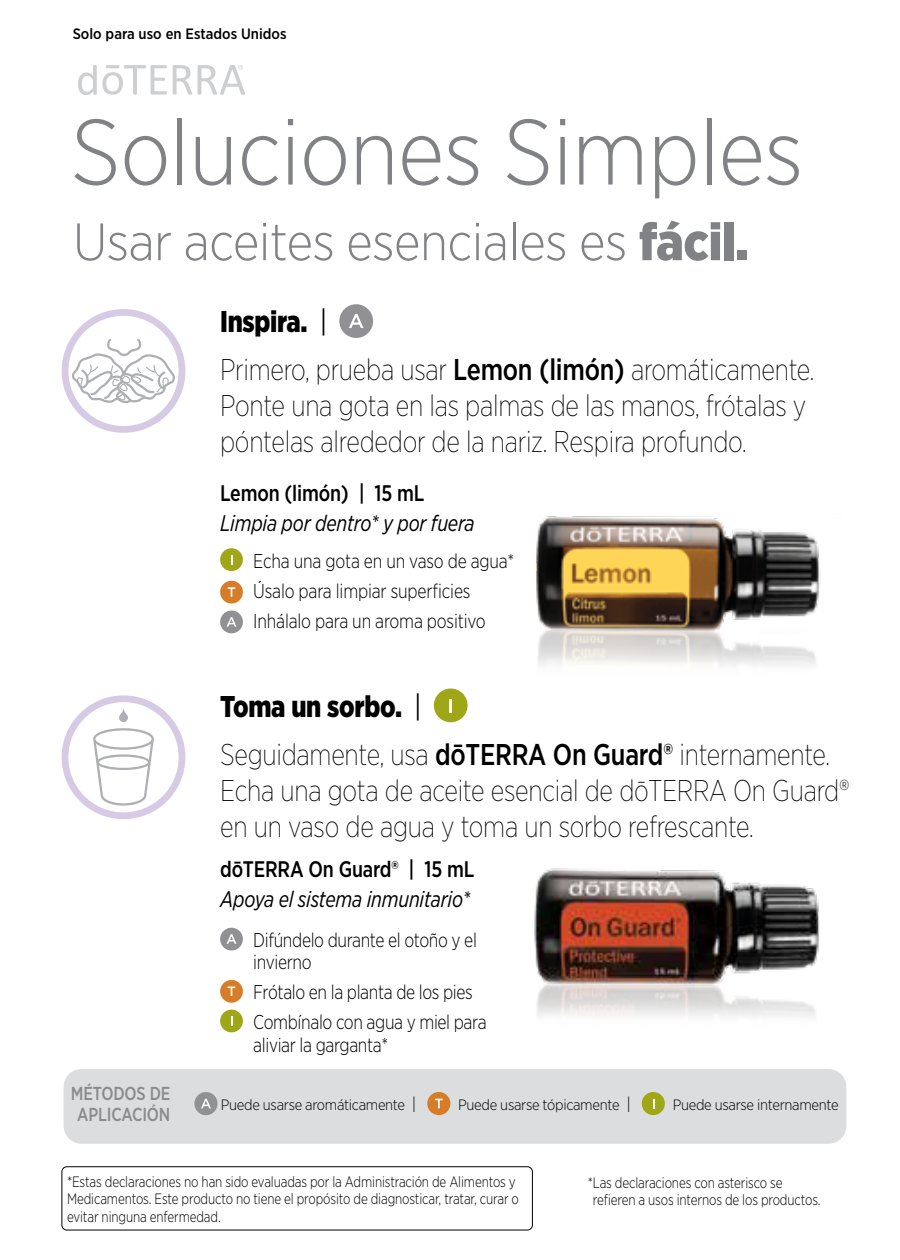
<style>
.page{position:relative;width:900px;height:1260px;background:#fff}
.page>*{position:absolute;margin:0;border:0;box-sizing:border-box;transform-origin:0 0}
.t1{font:300 92.5px "Gotham Narrow";letter-spacing:-.01em;color:#808285}
.t2{font:300 52.5px "Gotham Narrow";letter-spacing:-.01em;color:#808285}
.t3{font:200 30px/48px "Gotham Narrow";letter-spacing:-.01em;color:#000;scale:.9 1}
.t4{font:italic 22.5px "Gotham Narrow";letter-spacing:-.01em;color:#000;scale:.9 1}
.t5{font:500 22.5px "Gotham Narrow";letter-spacing:-.01em;color:#000;scale:.9 1}
.t6{font:300 20px/30px "Gotham Narrow";letter-spacing:-.02em;color:#000;scale:.9 1}
.t7{font:500 18.75px/20.5px "Gotham Narrow";letter-spacing:-.01em;color:#8a8b8c;text-align:center;scale:.9 1}
.t8{font:300 15px/17.5px "Gotham Narrow";letter-spacing:-.01em;color:#000;scale:.9 1}
.t9{font:300 15px "Gotham Narrow";letter-spacing:-.01em;color:#000}
.t10{font:500 15px "Gotham Narrow";color:#000}
.s1{font-weight:900}
.s2{font-weight:400}
.s3{font-weight:500}
.s4{font-size:17.25px}
</style>
<div class="page">
<div style="left:64px;top:1069px;width:782px;height:75px;background:#dcddde;border-radius:18px"></div>
<div style="left:194px;top:1092px;width:24px;height:23px;background:#919195;border-radius:50%"></div>
<svg style="left:201px;top:1099px;width:10px;height:9px"></svg>
<div style="left:427px;top:1092px;width:23px;height:23px;background:#d77d2a;border-radius:50%"></div>
<svg style="left:435px;top:1099px;width:8px;height:9px"></svg>
<div style="left:642px;top:1092px;width:23px;height:23px;background:#9fa617;border-radius:50%"></div>
<svg style="left:653px;top:1099px;width:2px;height:10px"></svg>
<div style="left:62px;top:1166px;width:471px;height:64px;border:1px solid #000;border-radius:5px"></div>
<img style="left:534px;top:868px;width:286px;height:149px">
<div style="left:62px;top:695px;width:123px;height:124px;border:7px solid #d7cae4;border-radius:50%"></div>
<svg style="left:93px;top:728px;width:61px;height:78px"></svg>
<svg style="left:119px;top:709px;width:9px;height:13px"></svg>
<div style="left:434px;top:689px;width:34px;height:33px;background:#9fa617;border-radius:50%"></div>
<svg style="left:450px;top:699px;width:2px;height:14px"></svg>
<div style="left:220px;top:928px;width:23px;height:22px;background:#919195;border-radius:50%"></div>
<svg style="left:227px;top:934px;width:9px;height:10px"></svg>
<div style="left:220px;top:980px;width:23px;height:23px;background:#d77d2a;border-radius:50%"></div>
<svg style="left:228px;top:987px;width:7px;height:9px"></svg>
<div style="left:220px;top:1010px;width:23px;height:22px;background:#9fa617;border-radius:50%"></div>
<div style="left:62px;top:309px;width:123px;height:124px;border:7px solid #d7cae4;border-radius:50%"></div>
<svg style="left:72px;top:339px;width:104px;height:64px"></svg>
<div style="left:339px;top:304px;width:34px;height:34px;background:#919195;border-radius:50%"></div>
<svg style="left:349px;top:314px;width:15px;height:14px"></svg>
<div style="left:220px;top:548px;width:23px;height:23px;background:#9fa617;border-radius:50%"></div>
<div style="left:220px;top:581px;width:23px;height:22px;background:#d77d2a;border-radius:50%"></div>
<svg style="left:228px;top:587px;width:7px;height:10px"></svg>
<div style="left:220px;top:611px;width:23px;height:22px;background:#919195;border-radius:50%"></div>
<svg style="left:227px;top:617px;width:9px;height:10px"></svg>
<img style="left:536px;top:516px;width:285px;height:149px">
<svg style="left:173px;top:65px;width:19px;height:30px"></svg>
<svg style="left:78px;top:65px;width:89px;height:30px"></svg>
<svg style="left:198px;top:65px;width:47px;height:30px"></svg>
<p class="t10" style="left:73px;top:24px;width:215px">Solo para uso en Estados Unidos</p>
<h1 class="t1" style="left:70px;top:95px;width:734px">Soluciones Simples</h1>
<h2 class="t2" style="left:73px;top:210px;width:678px">Usar aceites esenciales es <span class="s1">fácil.</span></h2>
<p class="t3" style="left:220px;top:297px;width:662px"><span class="s1">Inspira.</span> <span class="s2">|<br></span>Primero, prueba usar <span class="s3">Lemon (limón)</span> aromáticamente.</p>
<p class="t3" style="left:220px;top:387px;width:653px;line-height:36px">Ponte una gota en las palmas de las manos, frótalas y póntelas alrededor de la nariz. Respira profundo.</p>
<p class="t5" style="left:220px;top:479px;width:229px">Lemon (limón) | 15 mL</p>
<p class="t4" style="left:220px;top:509px;width:284px">Limpia por dentro* y por fuera</p>
<p class="t6" style="left:253px;top:545px;width:292px">Echa una gota en un vaso de agua*<br>Úsalo para limpiar superficies<br>Inhálalo para un aroma positivo</p>
<p class="t7" style="left:71px;top:1083px;width:112px">MÉTODOS DE<br>APLICACIÓN</p>
<p class="t3" style="left:220px;top:681px;width:679px"><span class="s1">Toma un sorbo.</span> <span class="s2">|<br></span>Seguidamente, usa <span class="s3">dōTERRA On Guard®</span> internamente.</p>
<p class="t3" style="left:220px;top:771px;width:701px;line-height:36px">Echa una gota de aceite esencial de dōTERRA On Guard® en un vaso de agua y toma un sorbo refrescante.</p>
<p class="t5" style="left:220px;top:854px;width:284px">dōTERRA On Guard® | 15 mL</p>
<p class="t4" style="left:220px;top:885px;width:280px">Apoya el sistema inmunitario*</p>
<p class="t6" style="left:253px;top:928px;width:250px;line-height:22.5px">Difúndelo durante el otoño y el invierno</p>
<p class="t6" style="left:253px;top:977px;width:261px">Frótalo en la planta de los pies<br>Combínalo con agua y miel para</p>
<p class="t6" style="left:253px;top:1029px;width:152px">aliviar la garganta*</p>
<p class="t9" style="left:221px;top:1096px;width:197px">Puede usarse aromáticamente <span class="s4">|</span></p>
<p class="t9" style="left:458px;top:1096px;width:174px">Puede usarse tópicamente <span class="s4">|</span></p>
<p class="t9" style="left:673px;top:1096px;width:167px">Puede usarse internamente</p>
<p class="t8" style="left:67px;top:1173px;width:504px">*Estas declaraciones no han sido evaluadas por la Administración de Alimentos y<br>Medicamentos. Este producto no tiene el propósito de diagnosticar, tratar, curar o evitar ninguna enfermedad.</p>
<p class="t8" style="left:593px;top:1173px;width:255px;text-indent:-5px">*Las declaraciones con asterisco se refieren a usos internos de los productos.</p>
</div>
